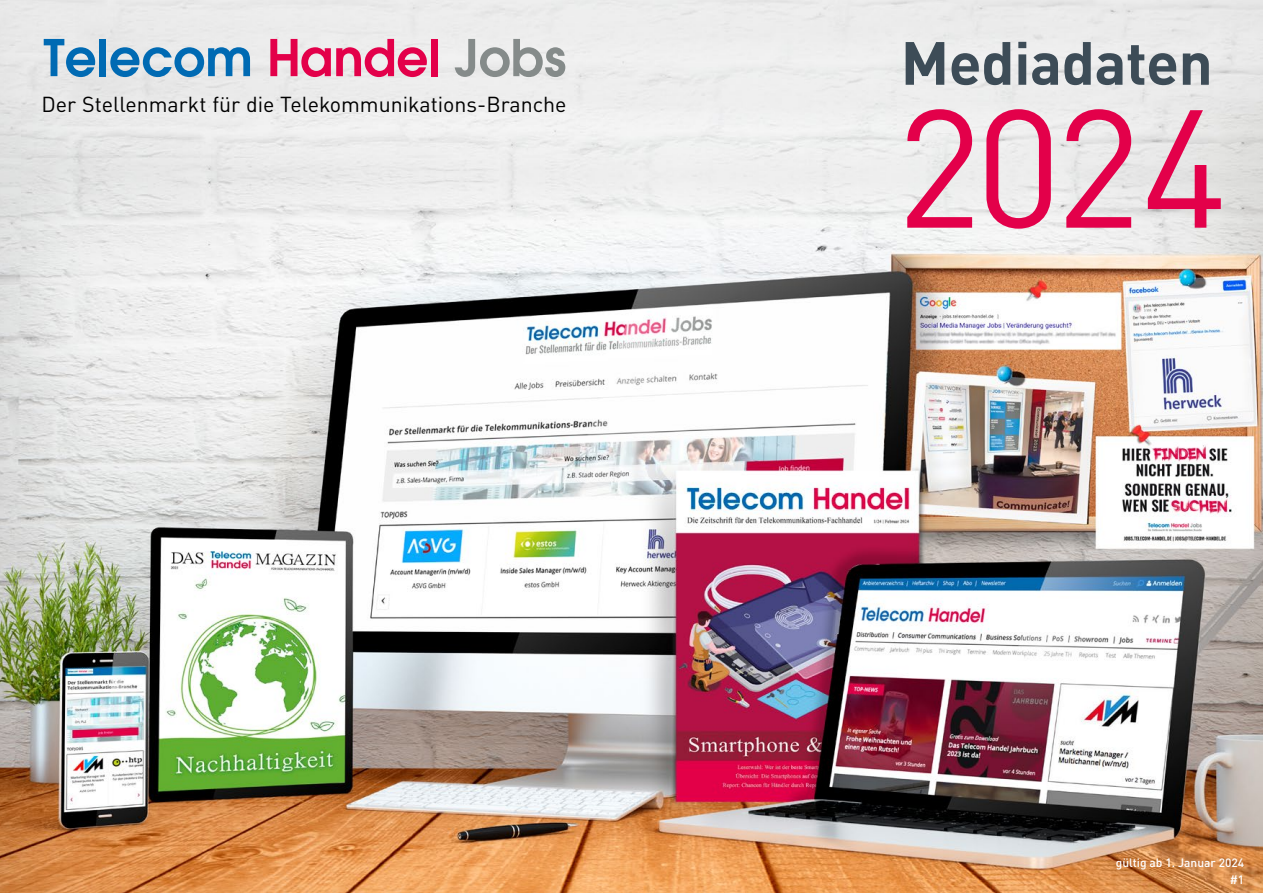
<style>
.page{position:relative;width:1263px;height:893px;background:#fff}
.page>*{position:absolute;margin:0;border:0;box-sizing:border-box;transform-origin:0 0}
.t1{font:165px "DINOT";color:#e3004a}
.t2{font:700 60px "DINOT";letter-spacing:-.01em;color:#3d4c57}
.t3{font:21.45px "DINOT";color:#000}
.SAZ_Fließtext_9_2_12_5{font:500 12px "DINOT";color:#fff}
</style>
<div class="page">
<img style="left:0;top:0;width:1263px;height:893px">
<svg style="left:44px;top:39px;width:51px;height:38px;background:#7fafcf"></svg>
<div style="left:99px;top:39px;width:7px;height:37px;background:#006ab3"></div>
<svg style="left:110px;top:47px;width:140px;height:30px;background:#74a9cd"></svg>
<svg style="left:270px;top:39px;width:157px;height:38px;background:#e781a3"></svg>
<div style="left:431px;top:39px;width:7px;height:37px;background:#e3004a"></div>
<svg style="left:455px;top:39px;width:110px;height:38px"></svg>
<p class="t3" style="left:41px;top:91px;width:527px">Der Stellenmarkt für die Telekommunikations-Branche</p>
<p class="t2" style="left:901px;top:24px;width:314px">Mediadaten</p>
<p class="t1" style="left:896px;top:65px;width:333px">2024</p>
<p class="SAZ_Fließtext_9_2_12_5" style="left:1116px;top:855px;width:130px">gültig ab 1. Januar 2024</p>
<p class="SAZ_Fließtext_9_2_12_5" style="left:1230px;top:872px;width:16px">#1</p>
</div>
